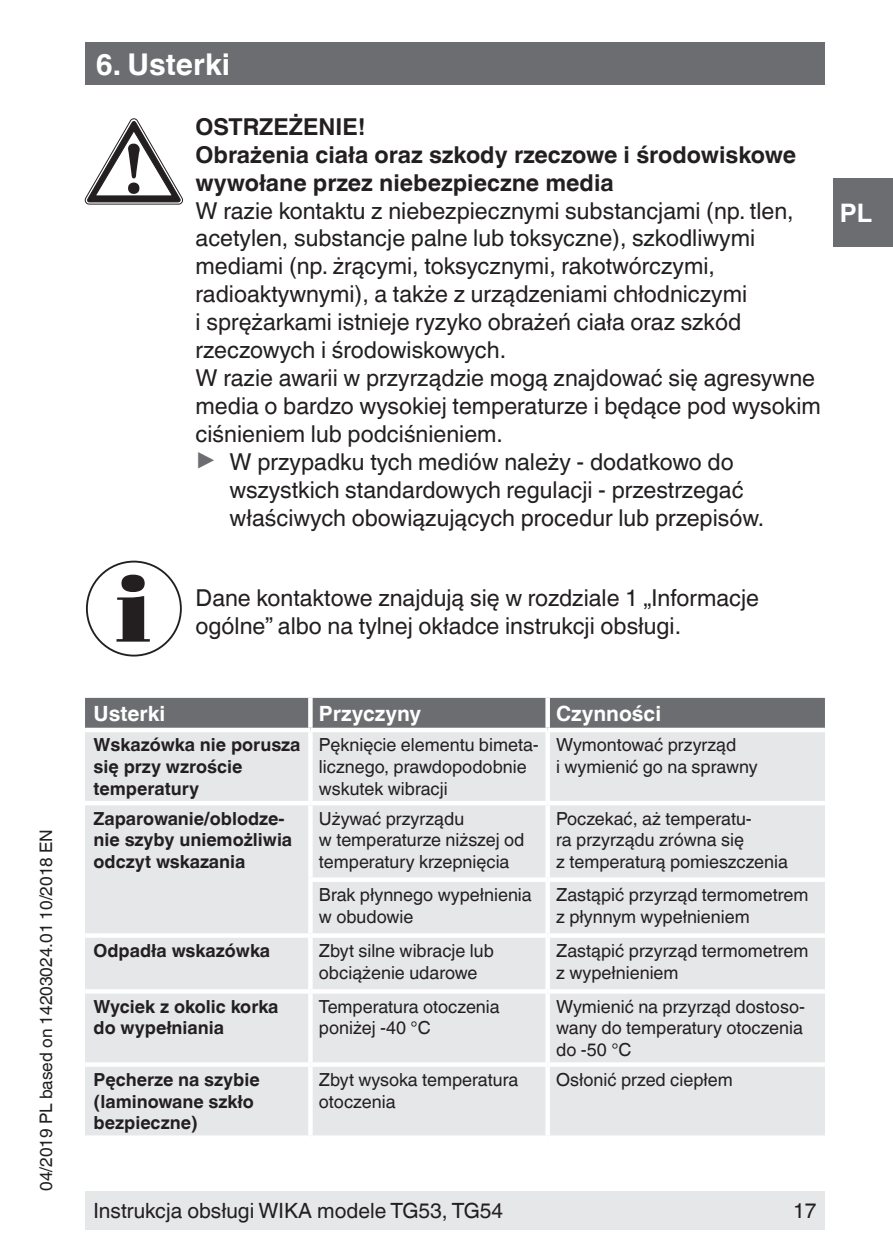
<style>
.page{position:relative;width:893px;height:1259px;background:#fff}
.page>*{position:absolute;margin:0;border:0;box-sizing:border-box;transform-origin:0 0}
.t1{font:700 30px "Helvetica World";color:#fff}
.t2{font:700 25.5px "Helvetica World";color:#fff}
.t3{font:23.4px/27.9px "Helvetica World";color:#231f20}
.t4{font:700 23.4px/27.9px "Helvetica World";color:#231f20}
.t5{font:21px "Helvetica World";color:#231f20}
.t6{font:700 21px "Helvetica World";color:#fff}
.t7{font:18px/21.6px "Helvetica World";color:#231f20}
.t8{font:700 18px/21.6px "Helvetica World";color:#231f20}
.t9{font:17.4px "Helvetica World";color:#231f20}
.s1{font-size:26.7px;color:#6c6d70}
</style>
<div class="page">
<div style="left:85px;top:1191px;width:740px;height:38px;background:#e6e7e9"></div>
<div style="left:833px;top:179px;width:60px;height:68px;background:#6c6d70"></div>
<div style="left:85px;top:43px;width:740px;height:42px;background:#6c6d70"></div>
<div style="left:85px;top:698px;width:740px;height:29px;background:#6c6d70"></div>
<div style="left:85px;top:732px;width:740px;height:403px;background:#e6e7e9"></div>
<div style="left:308px;top:698px;width:5px;height:29px;background:#fff"></div>
<div style="left:545px;top:698px;width:5px;height:29px;background:#fff"></div>
<div style="left:308px;top:732px;width:5px;height:69px;background:#fff"></div>
<div style="left:545px;top:732px;width:5px;height:69px;background:#fff"></div>
<div style="left:308px;top:805px;width:5px;height:72px;background:#fff"></div>
<div style="left:545px;top:805px;width:5px;height:72px;background:#fff"></div>
<div style="left:308px;top:882px;width:5px;height:51px;background:#fff"></div>
<div style="left:545px;top:882px;width:5px;height:51px;background:#fff"></div>
<div style="left:308px;top:937px;width:5px;height:52px;background:#fff"></div>
<div style="left:545px;top:937px;width:5px;height:52px;background:#fff"></div>
<div style="left:308px;top:993px;width:5px;height:69px;background:#fff"></div>
<div style="left:545px;top:993px;width:5px;height:69px;background:#fff"></div>
<div style="left:308px;top:1066px;width:5px;height:69px;background:#fff"></div>
<div style="left:545px;top:1066px;width:5px;height:69px;background:#fff"></div>
<hr style="left:85px;top:801px;width:225px;height:4px;background:#fff">
<hr style="left:310px;top:801px;width:238px;height:4px;background:#fff">
<hr style="left:548px;top:801px;width:277px;height:4px;background:#fff">
<div style="left:308px;top:877px;width:240px;height:5px;background:#fff"></div>
<div style="left:548px;top:877px;width:277px;height:5px;background:#fff"></div>
<hr style="left:85px;top:933px;width:225px;height:4px;background:#fff">
<hr style="left:310px;top:933px;width:238px;height:4px;background:#fff">
<hr style="left:548px;top:933px;width:277px;height:4px;background:#fff">
<hr style="left:85px;top:989px;width:225px;height:4px;background:#fff">
<hr style="left:310px;top:989px;width:238px;height:4px;background:#fff">
<hr style="left:548px;top:989px;width:277px;height:4px;background:#fff">
<hr style="left:85px;top:1062px;width:225px;height:4px;background:#fff">
<hr style="left:310px;top:1062px;width:238px;height:4px;background:#fff">
<hr style="left:548px;top:1062px;width:277px;height:4px;background:#fff">
<svg style="left:85px;top:119px;width:98px;height:85px"></svg>
<svg style="left:117px;top:574px;width:33px;height:67px"></svg>
<div style="left:86px;top:560px;width:96px;height:96px;border:2px solid #231f20;border-radius:50%"></div>
<p class="t9" style="left:36px;top:1191px;width:363px;rotate:-90deg">04/2019 PL based on 14203024.01 10/2018 EN</p>
<p class="t1" style="left:96px;top:47px;width:136px">6. Usterki</p>
<p class="t4" style="left:196px;top:113px;width:602px">OSTRZEŻENIE!<br>Obrażenia ciała oraz szkody rzeczowe i środowiskowe wywołane przez niebezpieczne media</p>
<p class="t3" style="left:196px;top:196px;width:599px">W razie kontaktu z niebezpiecznymi substancjami (np. tlen,</p>
<p class="t3" style="left:196px;top:224px;width:561px">acetylen, substancje palne lub toksyczne), szkodliwymi</p>
<p class="t3" style="left:196px;top:252px;width:521px">mediami (np. żrącymi, toksycznymi, rakotwórczymi,</p>
<p class="t3" style="left:196px;top:280px;width:553px">radioaktywnymi), a także z urządzeniami chłodniczymi</p>
<p class="t3" style="left:196px;top:308px;width:547px">i sprężarkami istnieje ryzyko obrażeń ciała oraz szkód</p>
<p class="t3" style="left:196px;top:336px;width:312px">rzeczowych i środowiskowych.</p>
<p class="t3" style="left:196px;top:364px;width:621px">W razie awarii w przyrządzie mogą znajdować się agresywne</p>
<p class="t3" style="left:196px;top:392px;width:627px">media o bardzo wysokiej temperaturze i będące pod wysokim</p>
<p class="t3" style="left:196px;top:420px;width:309px">ciśnieniem lub podciśnieniem.</p>
<p class="t3" style="left:196px;top:448px;width:540px"><span class="s1">▶</span> W przypadku tych mediów należy - dodatkowo do</p>
<p class="t3" style="left:230px;top:475px;width:515px">wszystkich standardowych regulacji - przestrzegać</p>
<p class="t3" style="left:230px;top:503px;width:536px">właściwych obowiązujących procedur lub przepisów.</p>
<p class="t2" style="left:840px;top:198px;width:34px">PL</p>
<p class="t3" style="left:196px;top:583px;width:565px">Dane kontaktowe znajdują się w rozdziale 1 „Informacje ogólne” albo na tylnej okładce instrukcji obsługi.</p>
<p class="t6" style="left:94px;top:702px;width:73px">Usterki</p>
<p class="t6" style="left:319px;top:702px;width:104px">Przyczyny</p>
<p class="t6" style="left:556px;top:702px;width:106px">Czynności</p>
<p class="t8" style="left:94px;top:734px;width:208px">Wskazówka nie porusza się przy wzroście temperatury</p>
<p class="t7" style="left:319px;top:734px;width:221px">Pęknięcie elementu bimeta&shy;licznego, prawdopodobnie wskutek wibracji</p>
<p class="t7" style="left:556px;top:734px;width:203px">Wymontować przyrząd<br>i wymienić go na sprawny</p>
<p class="t8" style="left:94px;top:807px;width:200px">Zaparowanie/oblodze&shy;nie szyby uniemożliwia odczyt wskazania</p>
<p class="t7" style="left:319px;top:807px;width:207px">Używać przyrządu<br>w temperaturze niższej od temperatury krzepnięcia</p>
<p class="t7" style="left:556px;top:807px;width:233px">Poczekać, aż temperatu-<br>ra przyrządu zrówna się<br>z temperaturą pomieszczenia</p>
<p class="t7" style="left:319px;top:884px;width:214px">Brak płynnego wypełnienia w obudowie</p>
<p class="t7" style="left:556px;top:884px;width:254px">Zastąpić przyrząd termometrem z płynnym wypełnieniem</p>
<p class="t8" style="left:94px;top:940px;width:178px">Odpadła wskazówka</p>
<p class="t7" style="left:319px;top:940px;width:176px">Zbyt silne wibracje lub obciążenie udarowe</p>
<p class="t7" style="left:556px;top:940px;width:254px">Zastąpić przyrząd termometrem z wypełnieniem</p>
<p class="t8" style="left:94px;top:995px;width:187px">Wyciek z okolic korka do wypełniania</p>
<p class="t7" style="left:319px;top:995px;width:182px">Temperatura otoczenia poniżej -40 °C</p>
<p class="t7" style="left:556px;top:995px;width:250px;text-align:justify">Wymienić na przyrząd dostoso&shy;wany do temperatury otoczenia do -50 °C</p>
<p class="t8" style="left:94px;top:1069px;width:168px">Pęcherze na szybie (laminowane szkło bezpieczne)</p>
<p class="t7" style="left:319px;top:1069px;width:201px">Zbyt wysoka temperatura otoczenia</p>
<p class="t7" style="left:556px;top:1069px;width:178px">Osłonić przed ciepłem</p>
<p class="t5" style="left:94px;top:1198px;width:411px">Instrukcja obsługi WIKA modele TG53, TG54</p>
<p class="t5" style="left:793px;top:1198px;width:25px">17</p>
</div>
